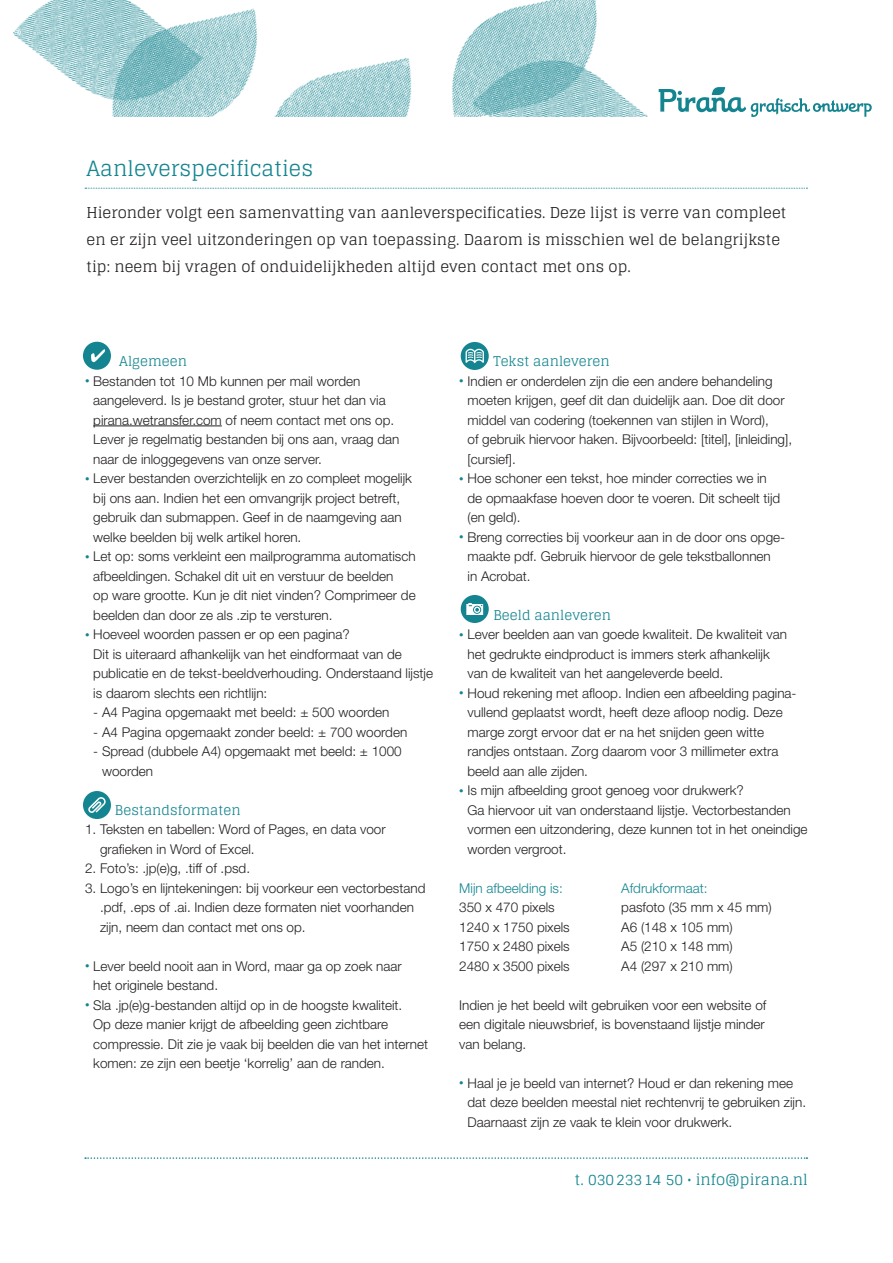
<style>
.page{position:relative;width:893px;height:1263px;background:#fff}
.page>*{position:absolute;margin:0;border:0;box-sizing:border-box;transform-origin:0 0}
.t1{font:21px "Glegoo";color:#148590}
.t2{font:15px/27px "Glegoo";color:#231f20}
.t3{font:15px "Glegoo";color:#148590}
.t4{font:300 13.5px/19.5px "Helvetica Neue LT";color:#231f20}
.t5{font:13.5px "Glegoo";color:#148590}
.t6{font:300 13.5px "Helvetica Neue LT";color:#148590}
.s1{font-size:9px;color:#148590}
</style>
<div class="page">
<svg style="left:659px;top:87px;width:213px;height:30px"></svg>
<img style="left:13px;top:0;width:65px;height:85px">
<img style="left:78px;top:0;width:180px;height:117px">
<img style="left:451px;top:0;width:146px;height:117px">
<img style="left:274px;top:57px;width:138px;height:60px">
<img style="left:464px;top:48px;width:184px;height:69px">
<svg style="left:85px;top:188px;width:722px;height:1px"></svg>
<svg style="left:85px;top:1157px;width:722px;height:2px"></svg>
<hr style="left:93px;top:426px;width:129px;height:1px;background:#231f20">
<div style="left:83px;top:791px;width:28px;height:28px;background:#148590;border-radius:50%"></div>
<svg style="left:88px;top:797px;width:18px;height:16px"></svg>
<div style="left:83px;top:342px;width:28px;height:28px;background:#148590;border-radius:50%"></div>
<div style="left:461px;top:595px;width:28px;height:28px;background:#148590;border-radius:50%"></div>
<svg style="left:466px;top:603px;width:17px;height:12px"></svg>
<div style="left:461px;top:342px;width:28px;height:28px;background:#148590;border-radius:50%"></div>
<svg style="left:466px;top:349px;width:18px;height:14px"></svg>
<svg style="left:91px;top:349px;width:14px;height:13px"></svg>
<p class="t1" style="left:87px;top:156px;width:228px">Aanleverspecificaties</p>
<p class="t2" style="left:87px;top:199px;width:701px">Hieronder volgt een samenvatting van aanleverspecificaties. Deze lijst is verre van compleet en er zijn veel uitzonderingen op van toepassing. Daarom is misschien wel de belangrijkste tip: neem bij vragen of onduidelijkheden altijd even contact met ons op.</p>
<p class="t5" style="left:119px;top:353px;width:69px">Algemeen</p>
<p class="t4" style="left:93px;top:371px;width:308px;text-indent:-8px"><span class="s1">•</span> Bestanden tot 10 Mb kunnen per mail worden aangeleverd. Is je bestand groter, stuur het dan via pirana.wetransfer.com of neem contact met ons op.<br>Lever je regelmatig bestanden bij ons aan, vraag dan naar de inloggegevens van onze server.</p>
<p class="t4" style="left:93px;top:468px;width:320px;text-indent:-8px"><span class="s1">•</span> Lever bestanden overzichtelijk en zo compleet mogelijk bij ons aan. Indien het een omvangrijk project betreft, gebruik dan submappen. Geef in de naamgeving aan welke beelden bij welk artikel horen.</p>
<p class="t4" style="left:93px;top:546px;width:324px;text-indent:-8px"><span class="s1">•</span> Let op: soms verkleint een mailprogramma automatisch afbeeldingen. Schakel dit uit en verstuur de beelden<br>op ware grootte. Kun je dit niet vinden? Comprimeer de beelden dan door ze als .zip te versturen.</p>
<p class="t4" style="left:93px;top:624px;width:341px;text-indent:-8px"><span class="s1">•</span> Hoeveel woorden passen er op een pagina?<br>Dit is uiteraard afhankelijk van het eindformaat van de publicatie en de tekst-beeldverhouding. Onderstaand lijstje is daarom slechts een richtlijn:</p>
<p class="t4" style="left:93px;top:702px;width:298px">- A4 Pagina opgemaakt met beeld: ± 500 woorden</p>
<p class="t4" style="left:93px;top:722px;width:315px">- A4 Pagina opgemaakt zonder beeld: ± 700 woorden</p>
<p class="t4" style="left:102px;top:741px;width:301px;text-indent:-9px">- Spread (dubbele A4) opgemaakt met beeld: ± 1000 woorden</p>
<p class="t5" style="left:115px;top:801px;width:127px">Bestandsformaten</p>
<p class="t4" style="left:100px;top:819px;width:287px;text-indent:-15px">1. Teksten en tabellen: Word of Pages, en data voor grafieken in Word of Excel.</p>
<p class="t4" style="left:85px;top:858px;width:167px">2. Foto’s: .jp(e)g, .tiff of .psd.</p>
<p class="t4" style="left:100px;top:878px;width:327px;text-indent:-15px">3. Logo’s en lijntekeningen: bij voorkeur een vectorbestand .pdf, .eps of .ai. Indien deze formaten niet voorhanden zijn, neem dan contact met ons op.</p>
<p class="t4" style="left:93px;top:956px;width:310px;text-indent:-8px"><span class="s1">•</span> Lever beeld nooit aan in Word, maar ga op zoek naar het originele bestand.</p>
<p class="t4" style="left:93px;top:995px;width:336px;text-indent:-8px"><span class="s1">•</span> Sla .jp(e)g-bestanden altijd op in de hoogste kwaliteit.<br>Op deze manier krijgt de afbeelding geen zichtbare compressie. Dit zie je vaak bij beelden die van het internet komen: ze zijn een beetje ‘korrelig’ aan de randen.</p>
<p class="t5" style="left:493px;top:353px;width:118px">Tekst aanleveren</p>
<p class="t4" style="left:467px;top:371px;width:326px;text-indent:-8px"><span class="s1">•</span> Indien er onderdelen zijn die een andere behandeling moeten krijgen, geef dit dan duidelijk aan. Doe dit door middel van codering (toekennen van stijlen in Word),<br>of gebruik hiervoor haken. Bijvoorbeeld: [titel], [inleiding], [cursief].</p>
<p class="t4" style="left:467px;top:468px;width:314px;text-indent:-8px"><span class="s1">•</span> Hoe schoner een tekst, hoe minder correcties we in de opmaakfase hoeven door te voeren. Dit scheelt tijd (en geld).</p>
<p class="t4" style="left:467px;top:527px;width:318px;text-indent:-8px"><span class="s1">•</span> Breng correcties bij voorkeur aan in de door ons opge&shy;maakte pdf. Gebruik hiervoor de gele tekstballonnen in Acrobat.</p>
<p class="t5" style="left:493px;top:606px;width:119px">Beeld aanleveren</p>
<p class="t4" style="left:467px;top:624px;width:321px;text-indent:-8px"><span class="s1">•</span> Lever beelden aan van goede kwaliteit. De kwaliteit van het gedrukte eindproduct is immers sterk afhankelijk van de kwaliteit van het aangeleverde beeld.</p>
<p class="t4" style="left:467px;top:683px;width:331px;text-indent:-8px"><span class="s1">•</span> Houd rekening met afloop. Indien een afbeelding pagina&shy;vullend geplaatst wordt, heeft deze afloop nodig. Deze marge zorgt ervoor dat er na het snijden geen witte randjes ontstaan. Zorg daarom voor 3 millimeter extra beeld aan alle zijden.</p>
<p class="t4" style="left:467px;top:780px;width:342px;text-indent:-8px"><span class="s1">•</span> Is mijn afbeelding groot genoeg voor drukwerk?<br>Ga hiervoor uit van onderstaand lijstje. Vectorbestanden vormen een uitzondering, deze kunnen tot in het oneindige worden vergroot.</p>
<p class="t6" style="left:459px;top:879px;width:105px">Mijn afbeelding is:</p>
<p class="t6" style="left:621px;top:879px;width:88px">Afdrukformaat:</p>
<p class="t4" style="left:459px;top:897px;width:97px">350 x 470 pixels</p>
<p class="t4" style="left:621px;top:897px;width:152px">pasfoto (35 mm x 45 mm)</p>
<p class="t4" style="left:459px;top:917px;width:112px">1240 x 1750 pixels</p>
<p class="t4" style="left:621px;top:917px;width:113px">A6 (148 x 105 mm)</p>
<p class="t4" style="left:459px;top:936px;width:112px">1750 x 2480 pixels</p>
<p class="t4" style="left:621px;top:936px;width:113px">A5 (210 x 148 mm)</p>
<p class="t4" style="left:459px;top:956px;width:112px">2480 x 3500 pixels</p>
<p class="t4" style="left:621px;top:956px;width:113px">A4 (297 x 210 mm)</p>
<p class="t4" style="left:459px;top:995px;width:309px;text-align:justify">Indien je het beeld wilt gebruiken voor een website of een digitale nieuwsbrief, is bovenstaand lijstje minder van belang.</p>
<p class="t4" style="left:467px;top:1073px;width:340px;text-indent:-8px"><span class="s1">•</span> Haal je je beeld van internet? Houd er dan rekening mee dat deze beelden meestal niet rechtenvrij te gebruiken zijn.<br>Daarnaast zijn ze vaak te klein voor drukwerk.</p>
<p class="t3" style="left:575px;top:1170px;width:234px">t. 03023314 50 • info@pirana.nl</p>
</div>
